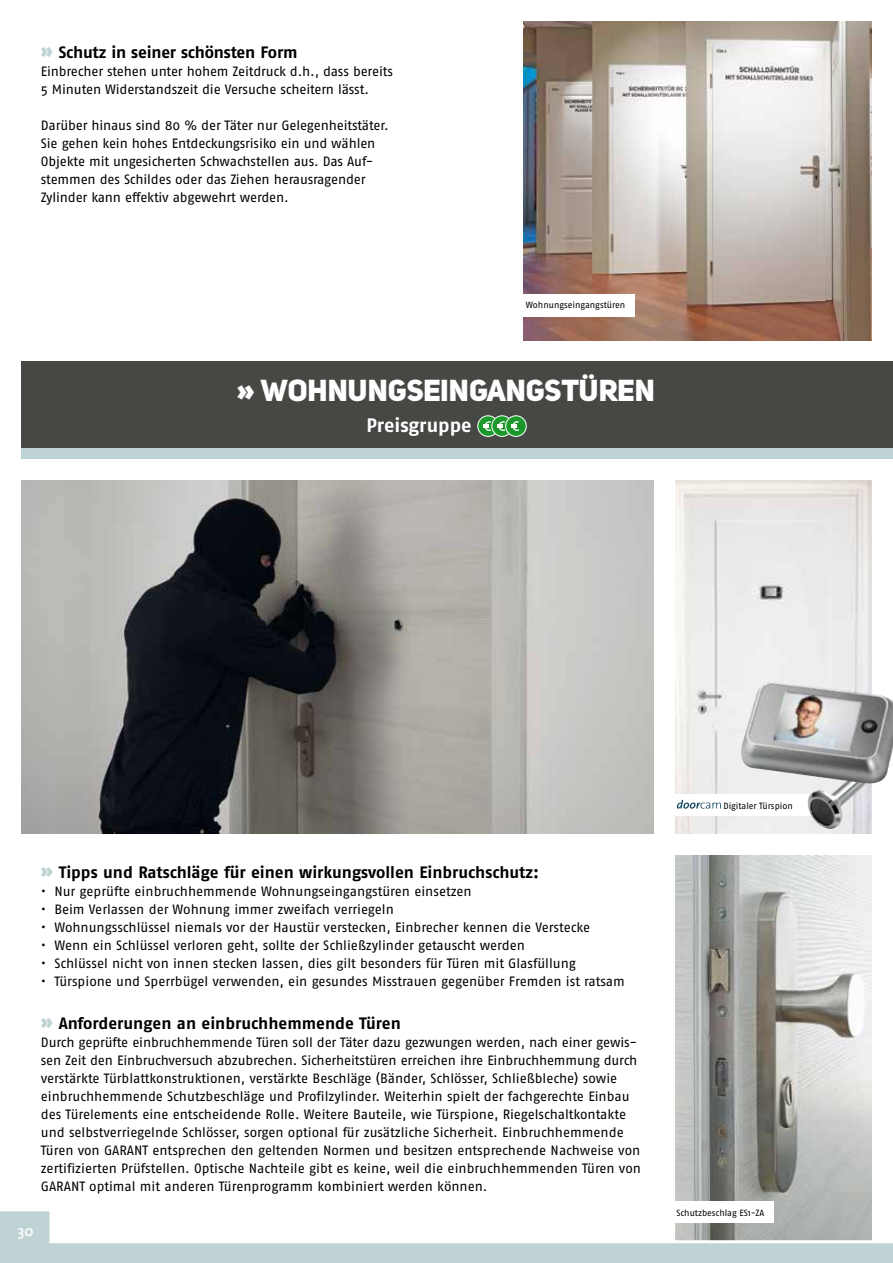
<style>
.page{position:relative;width:893px;height:1263px;background:#fff}
.page>*{position:absolute;margin:0;border:0;box-sizing:border-box;transform-origin:0 0}
.t1{font:30px "Uni Sans Heavy";letter-spacing:-.005em;color:#fff}
.t2{font:700 19.5px "Fago No";color:#fff}
.t3{font:700 16.5px "Fago No";letter-spacing:-.005em;color:#000}
.t4{font:600 15px "The Mix";color:#fff}
.t5{font:13.5px/18px "Fago Pro";letter-spacing:-.005em;color:#000}
.t6{font:9px "Fago Pro";letter-spacing:-.005em;color:#000}
.s1{font-family:"Uni Sans Heavy";font-weight:400;font-size:21px;color:#bfd3d5}
</style>
<div class="page">
<img style="left:675px;top:855px;width:197px;height:352px">
<div style="left:21px;top:361px;width:872px;height:89px;background:#464844"></div>
<div style="left:21px;top:449px;width:872px;height:10px;background:#bfd3d5"></div>
<svg style="left:478px;top:416px;width:20px;height:20px"></svg>
<div style="left:478px;top:415px;width:21px;height:22px;border:1px solid #fff;border-radius:50%"></div>
<div style="left:479px;top:417px;width:18px;height:18px;background:#1a962b;border-radius:50%"></div>
<svg style="left:492px;top:416px;width:20px;height:20px"></svg>
<div style="left:492px;top:415px;width:21px;height:22px;border:1px solid #fff;border-radius:50%"></div>
<div style="left:493px;top:417px;width:18px;height:18px;background:#1a962b;border-radius:50%"></div>
<svg style="left:506px;top:416px;width:20px;height:20px"></svg>
<div style="left:505px;top:415px;width:21px;height:22px;border:1px solid #fff;border-radius:50%"></div>
<div style="left:507px;top:417px;width:18px;height:18px;background:#1a962b;border-radius:50%"></div>
<svg style="left:481px;top:419px;width:42px;height:12px"></svg>
<img style="left:675px;top:480px;width:197px;height:354px">
<img style="left:21px;top:480px;width:633px;height:354px">
<div style="left:673px;top:794px;width:138px;height:21px;background:#fff"></div>
<svg style="left:677px;top:800px;width:44px;height:9px"></svg>
<div style="left:671px;top:1202px;width:102px;height:21px;background:#fff"></div>
<img style="left:805px;top:785px;width:67px;height:45px">
<img style="left:740px;top:682px;width:153px;height:103px">
<img style="left:523px;top:21px;width:349px;height:319px">
<div style="left:522px;top:294px;width:113px;height:23px;background:#fff"></div>
<svg style="left:0;top:1207px;width:893px;height:56px"></svg>
<p class="t3" style="left:41px;top:43px;width:258px"><span class="s1">»</span> Schutz in seiner schönsten Form</p>
<p class="t5" style="left:41px;top:63px;width:354px">Einbrecher stehen unter hohem Zeitdruck d.h., dass bereits<br>5 Minuten Widerstandszeit die Versuche scheitern lässt.</p>
<p class="t5" style="left:41px;top:117px;width:349px">Darüber hinaus sind 80 % der Täter nur Gelegenheitstäter.<br>Sie gehen kein hohes Entdeckungsrisiko ein und wählen Objekte mit ungesicherten Schwachstellen aus. Das Auf&shy;stemmen des Schildes oder das Ziehen herausragender Zylinder kann effektiv abgewehrt werden.</p>
<p class="t6" style="left:526px;top:300px;width:101px">Wohnungseingangstüren</p>
<h1 class="t1" style="left:237px;top:372px;width:420px">» WOHNUNGSEINGANGSTÜREN</h1>
<h2 class="t2" style="left:366px;top:414px;width:107px">Preisgruppe</h2>
<p class="t3" style="left:41px;top:862px;width:500px"><span class="s1">»</span> Tipps und Ratschläge für einen wirkungsvollen Einbruchschutz:</p>
<p class="t5" style="left:41px;top:882px;width:432px">• Nur geprüfte einbruchhemmende Wohnungseingangstüren einsetzen</p>
<p class="t5" style="left:41px;top:900px;width:355px">• Beim Verlassen der Wohnung immer zweifach verriegeln</p>
<p class="t5" style="left:41px;top:918px;width:551px">• Wohnungsschlüssel niemals vor der Haustür verstecken, Einbrecher kennen die Verstecke</p>
<p class="t5" style="left:41px;top:936px;width:486px">• Wenn ein Schlüssel verloren geht, sollte der Schließzylinder getauscht werden</p>
<p class="t5" style="left:41px;top:954px;width:536px">• Schlüssel nicht von innen stecken lassen, dies gilt besonders für Türen mit Glasfüllung</p>
<p class="t5" style="left:41px;top:972px;width:585px">• Türspione und Sperrbügel verwenden, ein gesundes Misstrauen gegenüber Fremden ist ratsam</p>
<p class="t3" style="left:41px;top:1014px;width:362px"><span class="s1">»</span> Anforderungen an einbruchhemmende Türen</p>
<p class="t5" style="left:41px;top:1034px;width:602px">Durch geprüfte einbruchhemmende Türen soll der Täter dazu gezwungen werden, nach einer gewis&shy;sen Zeit den Einbruchversuch abzubrechen. Sicherheitstüren erreichen ihre Einbruchhemmung durch verstärkte Türblattkonstruktionen, verstärkte Beschläge (Bänder, Schlösser, Schließbleche) sowie einbruchhemmende Schutzbeschläge und Profilzylinder. Weiterhin spielt der fachgerechte Einbau des Türelements eine entscheidende Rolle. Weitere Bauteile, wie Türspione, Riegelschaltkontakte und selbstverriegelnde Schlösser, sorgen optional für zusätzliche Sicherheit. Einbruchhemmende Türen von GARANT entsprechen den geltenden Normen und besitzen entsprechende Nachweise von zertifizierten Prüfstellen. Optische Nachteile gibt es keine, weil die einbruchhemmenden Türen von GARANT optimal mit anderen Türenprogramm kombiniert werden können.</p>
<p class="t4" style="left:17px;top:1218px;width:18px">30</p>
<p class="t6" style="left:723px;top:800px;width:71px">Digitaler Türspion</p>
<p class="t6" style="left:676px;top:1207px;width:89px">Schutzbeschlag ES1-ZA</p>
</div>
